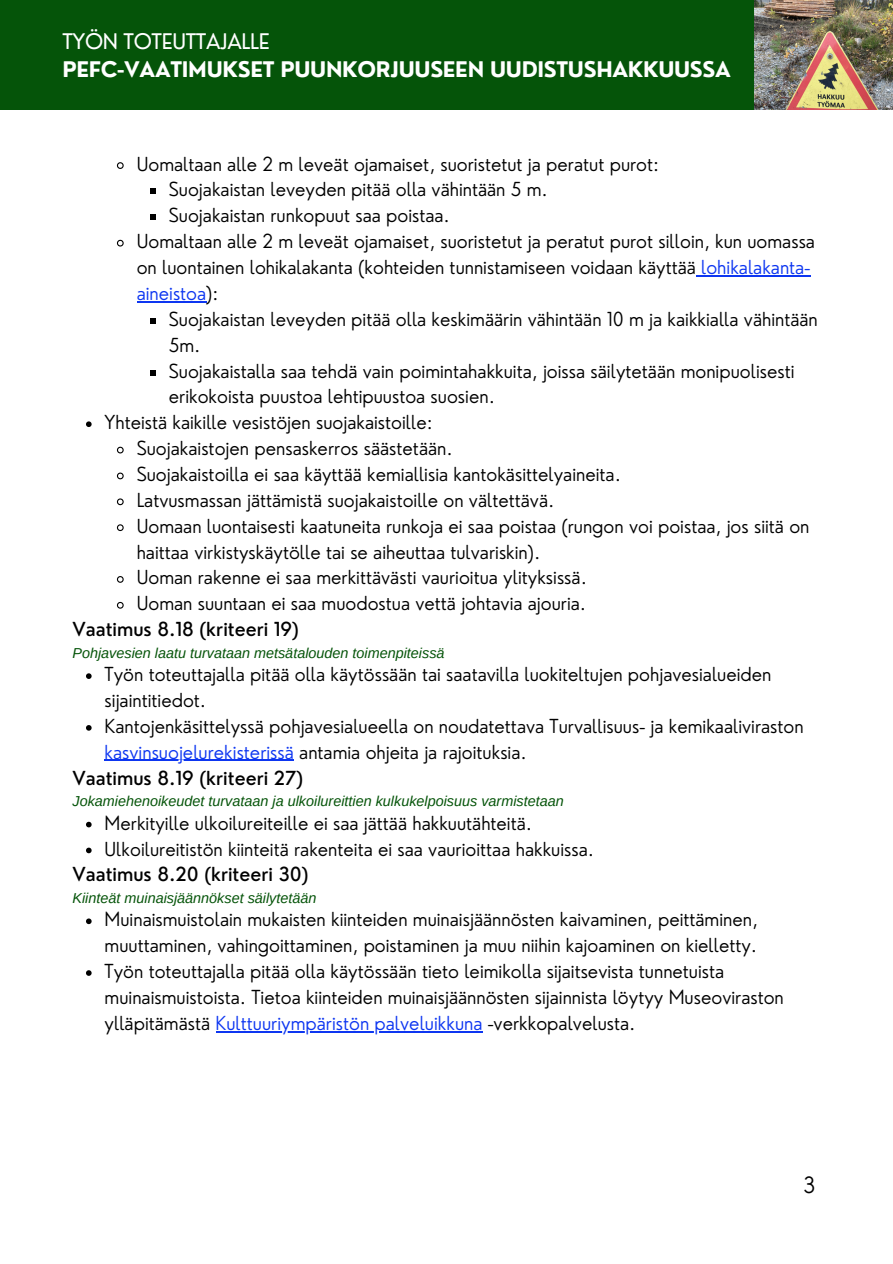
<style>
.page{position:relative;width:893px;height:1264px;background:#fff}
.page>*{position:absolute;margin:0;border:0;box-sizing:border-box;transform-origin:0 0}
.t1{font:300 21.9px "Nourd";color:#000}
.t2{font:700 21px "Nourd";letter-spacing:-.015em;color:#fff}
.t3{font:21px "Nourd";letter-spacing:-.015em;color:#fff}
.t4{font:300 18.9px/25.8px "Nourd";color:#000}
.t5{font:500 18.9px "Nourd";color:#000}
.t6{font:300 18.9px "Nourd";color:#0d36f1}
.t7{font:italic 14.4px "Arimo";color:#055409}
.s1{color:#0d36f1}
.s2{color:#000}
</style>
<div class="page">
<div style="left:0;top:0;width:892px;height:1262px;background:#055409"></div>
<img style="left:754px;top:0;width:138px;height:111px">
<div style="left:0;top:111px;width:892px;height:1151px;background:#fff"></div>
<svg style="left:116px;top:162px;width:8px;height:7px"></svg>
<svg style="left:150px;top:189px;width:6px;height:5px"></svg>
<svg style="left:150px;top:214px;width:6px;height:6px"></svg>
<svg style="left:116px;top:239px;width:8px;height:8px"></svg>
<hr style="left:701px;top:275px;width:109px;height:1px;background:#0d36f1">
<hr style="left:137px;top:301px;width:69px;height:1px;background:#0d36f1">
<svg style="left:150px;top:318px;width:6px;height:5px"></svg>
<svg style="left:150px;top:370px;width:6px;height:5px"></svg>
<svg style="left:86px;top:421px;width:6px;height:6px"></svg>
<svg style="left:116px;top:446px;width:8px;height:8px"></svg>
<svg style="left:116px;top:472px;width:8px;height:8px"></svg>
<svg style="left:116px;top:498px;width:8px;height:8px"></svg>
<svg style="left:116px;top:524px;width:8px;height:8px"></svg>
<svg style="left:116px;top:576px;width:8px;height:7px"></svg>
<svg style="left:116px;top:601px;width:8px;height:8px"></svg>
<svg style="left:86px;top:673px;width:6px;height:6px"></svg>
<svg style="left:86px;top:725px;width:6px;height:5px"></svg>
<hr style="left:105px;top:760px;width:189px;height:1px;background:#0d36f1">
<svg style="left:86px;top:821px;width:6px;height:6px"></svg>
<svg style="left:86px;top:847px;width:6px;height:6px"></svg>
<svg style="left:86px;top:918px;width:6px;height:6px"></svg>
<svg style="left:86px;top:970px;width:6px;height:5px"></svg>
<hr style="left:215px;top:1030px;width:267px;height:2px;background:#0d36f1">
<p class="t3" style="left:62px;top:28px;width:209px">TYÖN TOTEUTTAJALLE</p>
<p class="t2" style="left:62px;top:56px;width:670px">PEFC-VAATIMUKSET PUUNKORJUUSEEN UUDISTUSHAKKUUSSA</p>
<p class="t4" style="left:137px;top:151px;width:524px">Uomaltaan alle 2 m leveät ojamaiset, suoristetut ja peratut purot:</p>
<p class="t4" style="left:169px;top:176px;width:380px">Suojakaistan leveyden pitää olla vähintään 5 m.</p>
<p class="t4" style="left:169px;top:202px;width:282px">Suojakaistan runkopuut saa poistaa.</p>
<p class="t4" style="left:137px;top:228px;width:679px">Uomaltaan alle 2 m leveät ojamaiset, suoristetut ja peratut purot silloin, kun uomassa</p>
<p class="t4" style="left:137px;top:254px;width:675px">on luontainen lohikalakanta (kohteiden tunnistamiseen voidaan käyttää <span class="s1">lohikalakanta-</span></p>
<p class="t6" style="left:137px;top:281px;width:83px">aineistoa<span class="s2">):</span></p>
<p class="t4" style="left:169px;top:306px;width:650px">Suojakaistan leveyden pitää olla keskimäärin vähintään 10 m ja kaikkialla vähintään</p>
<p class="t4" style="left:169px;top:332px;width:33px">5m.</p>
<p class="t4" style="left:169px;top:357px;width:627px">Suojakaistalla saa tehdä vain poimintahakkuita, joissa säilytetään monipuolisesti</p>
<p class="t4" style="left:169px;top:383px;width:327px">erikokoista puustoa lehtipuustoa suosien.</p>
<p class="t4" style="left:105px;top:409px;width:329px">Yhteistä kaikille vesistöjen suojakaistoille:</p>
<p class="t4" style="left:137px;top:435px;width:317px">Suojakaistojen pensaskerros säästetään.</p>
<p class="t4" style="left:137px;top:461px;width:486px">Suojakaistoilla ei saa käyttää kemiallisia kantokäsittelyaineita.</p>
<p class="t4" style="left:137px;top:487px;width:419px">Latvusmassan jättämistä suojakaistoille on vältettävä.</p>
<p class="t4" style="left:137px;top:513px;width:674px">Uomaan luontaisesti kaatuneita runkoja ei saa poistaa (rungon voi poistaa, jos siitä on</p>
<p class="t4" style="left:137px;top:538px;width:405px">haittaa virkistyskäytölle tai se aiheuttaa tulvariskin).</p>
<p class="t4" style="left:137px;top:564px;width:452px">Uoman rakenne ei saa merkittävästi vaurioitua ylityksissä.</p>
<p class="t4" style="left:137px;top:590px;width:451px">Uoman suuntaan ei saa muodostua vettä johtavia ajouria.</p>
<p class="t5" style="left:72px;top:617px;width:228px">Vaatimus 8.18 (kriteeri 19)</p>
<p class="t7" style="left:72px;top:644px;width:373px">Pohjavesien laatu turvataan metsätalouden toimenpiteissä</p>
<p class="t4" style="left:105px;top:661px;width:700px">Työn toteuttajalla pitää olla käytössään tai saatavilla luokiteltujen pohjavesialueiden sijaintitiedot.<br>Kantojenkäsittelyssä pohjavesialueella on noudatettava Turvallisuus- ja kemikaaliviraston <span class="s1">kasvinsuojelurekisterissä</span> antamia ohjeita ja rajoituksia.</p>
<p class="t5" style="left:72px;top:765px;width:232px">Vaatimus 8.19 (kriteeri 27)</p>
<p class="t7" style="left:72px;top:793px;width:492px">Jokamiehenoikeudet turvataan ja ulkoilureittien kulkukelpoisuus varmistetaan</p>
<p class="t4" style="left:105px;top:809px;width:491px">Merkityille ulkoilureiteille ei saa jättää hakkuutähteitä.<br>Ulkoilureitistön kiinteitä rakenteita ei saa vaurioittaa hakkuissa.</p>
<p class="t5" style="left:72px;top:862px;width:237px">Vaatimus 8.20 (kriteeri 30)</p>
<p class="t7" style="left:72px;top:889px;width:245px">Kiinteät muinaisjäännökset säilytetään</p>
<p class="t4" style="left:105px;top:906px;width:680px">Muinaismuistolain mukaisten kiinteiden muinaisjäännösten kaivaminen, peittäminen, muuttaminen, vahingoittaminen, poistaminen ja muu niihin kajoaminen on kielletty.<br>Työn toteuttajalla pitää olla käytössään tieto leimikolla sijaitsevista tunnetuista muinaismuistoista. Tietoa kiinteiden muinaisjäännösten sijainnista löytyy Museoviraston ylläpitämästä <span class="s1">Kulttuuriympäristön palveluikkuna</span> -verkkopalvelusta.</p>
<p class="t1" style="left:803px;top:1171px;width:14px">3</p>
</div>
